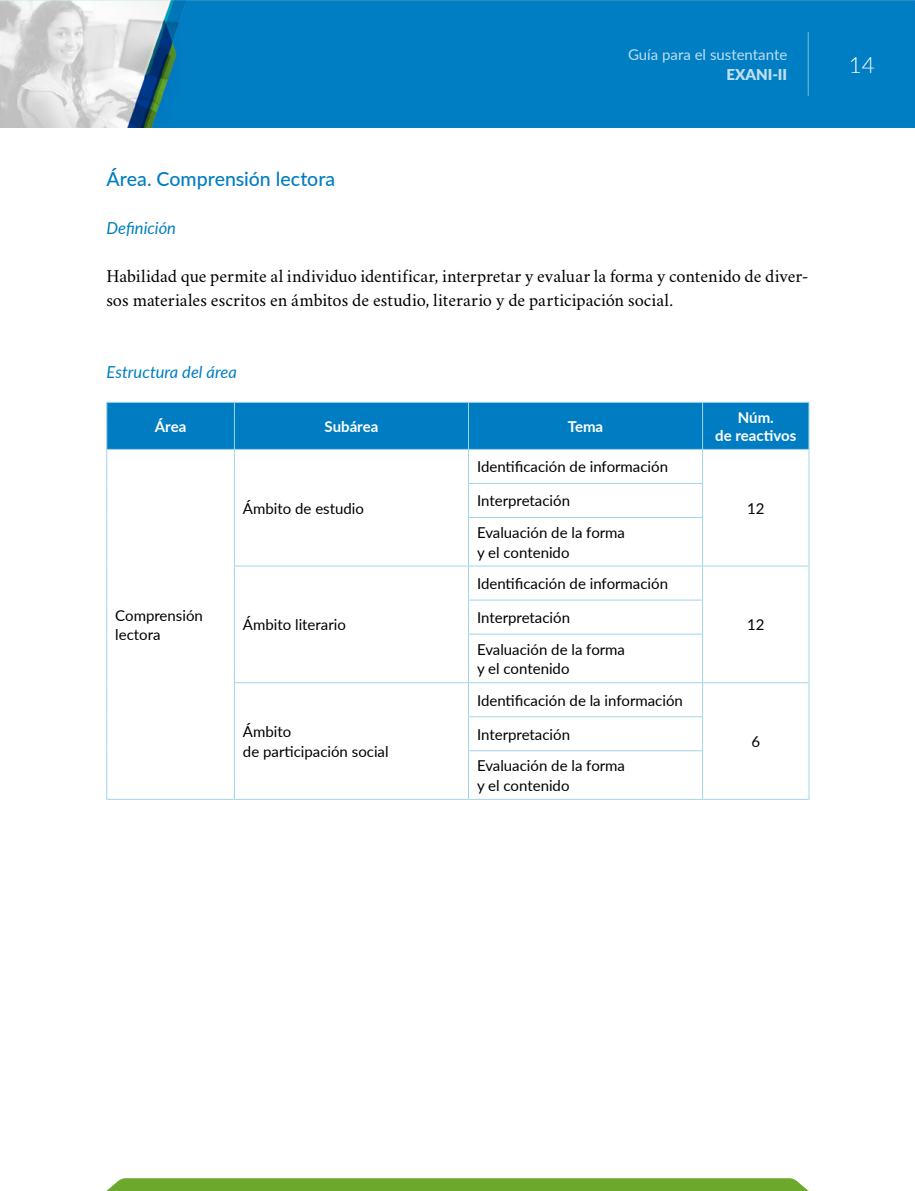
<style>
.page{position:relative;width:915px;height:1191px;background:#fff}
.page>*{position:absolute;margin:0;border:0;box-sizing:border-box;transform-origin:0 0}
.t1{font:300 22.5px "Lato";color:#fff}
.t2{font:500 19.5px "Lato";color:#007dc2}
.t3{font:18px/24px "Crimson";letter-spacing:-.005em;color:#000}
.t4{font:italic 16.5px "Lato";color:#007dc2}
.t5{font:15px/31.5px "Lato";color:#000}
.t6{font:700 15px/18px "Lato";color:#fff;text-align:center}
.t7{font:15px "Lato";color:#fff}
.t8{font:900 15px "Lato";color:#fff}
</style>
<div class="page">
<img style="left:0;top:0;width:914px;height:128px">
<hr style="left:807px;top:32px;width:1px;height:63px;background:#fff">
<svg style="left:106px;top:1178px;width:702px;height:13px;background:#70ab33"></svg>
<div style="left:107px;top:403px;width:701px;height:46px;background:#007dc2"></div>
<hr style="left:234px;top:403px;width:1px;height:46px;background:#a2d5ec">
<hr style="left:468px;top:403px;width:1px;height:46px;background:#a2d5ec">
<hr style="left:702px;top:403px;width:1px;height:46px;background:#a2d5ec">
<hr style="left:234px;top:450px;width:1px;height:33px;background:#a2d5ec">
<hr style="left:468px;top:450px;width:1px;height:33px;background:#a2d5ec">
<hr style="left:702px;top:450px;width:1px;height:33px;background:#a2d5ec">
<hr style="left:234px;top:483px;width:1px;height:34px;background:#a2d5ec">
<hr style="left:468px;top:483px;width:234px;height:1px;background:#a2d5ec">
<hr style="left:468px;top:484px;width:1px;height:33px;background:#a2d5ec">
<hr style="left:702px;top:484px;width:1px;height:33px;background:#a2d5ec">
<hr style="left:234px;top:517px;width:1px;height:48px;background:#a2d5ec">
<hr style="left:468px;top:517px;width:234px;height:1px;background:#a2d5ec">
<hr style="left:468px;top:518px;width:1px;height:47px;background:#a2d5ec">
<hr style="left:702px;top:518px;width:1px;height:47px;background:#a2d5ec">
<hr style="left:234px;top:565px;width:234px;height:1px;background:#a2d5ec">
<hr style="left:234px;top:566px;width:1px;height:34px;background:#a2d5ec">
<hr style="left:468px;top:565px;width:234px;height:1px;background:#a2d5ec">
<hr style="left:468px;top:566px;width:1px;height:33px;background:#a2d5ec">
<hr style="left:702px;top:565px;width:107px;height:1px;background:#a2d5ec">
<hr style="left:702px;top:566px;width:1px;height:33px;background:#a2d5ec">
<hr style="left:234px;top:600px;width:1px;height:34px;background:#a2d5ec">
<hr style="left:468px;top:599px;width:234px;height:1px;background:#a2d5ec">
<hr style="left:468px;top:600px;width:1px;height:34px;background:#a2d5ec">
<hr style="left:702px;top:600px;width:1px;height:34px;background:#a2d5ec">
<hr style="left:234px;top:634px;width:1px;height:48px;background:#a2d5ec">
<hr style="left:468px;top:634px;width:234px;height:1px;background:#a2d5ec">
<hr style="left:468px;top:634px;width:1px;height:48px;background:#a2d5ec">
<hr style="left:702px;top:634px;width:1px;height:48px;background:#a2d5ec">
<hr style="left:234px;top:682px;width:234px;height:1px;background:#a2d5ec">
<hr style="left:234px;top:683px;width:1px;height:33px;background:#a2d5ec">
<hr style="left:468px;top:682px;width:234px;height:1px;background:#a2d5ec">
<hr style="left:468px;top:683px;width:1px;height:33px;background:#a2d5ec">
<hr style="left:702px;top:682px;width:107px;height:1px;background:#a2d5ec">
<hr style="left:702px;top:683px;width:1px;height:33px;background:#a2d5ec">
<hr style="left:234px;top:716px;width:1px;height:34px;background:#a2d5ec">
<hr style="left:468px;top:716px;width:234px;height:1px;background:#a2d5ec">
<hr style="left:468px;top:717px;width:1px;height:33px;background:#a2d5ec">
<hr style="left:702px;top:717px;width:1px;height:33px;background:#a2d5ec">
<hr style="left:234px;top:750px;width:1px;height:49px;background:#a2d5ec">
<hr style="left:468px;top:750px;width:234px;height:1px;background:#a2d5ec">
<hr style="left:468px;top:751px;width:1px;height:48px;background:#a2d5ec">
<hr style="left:702px;top:751px;width:1px;height:48px;background:#a2d5ec">
<hr style="left:106px;top:402px;width:128px;height:1px;background:#a2d5ec">
<hr style="left:106px;top:403px;width:1px;height:46px;background:#a2d5ec">
<hr style="left:234px;top:402px;width:234px;height:1px;background:#a2d5ec">
<hr style="left:468px;top:402px;width:234px;height:1px;background:#a2d5ec">
<hr style="left:702px;top:402px;width:107px;height:1px;background:#a2d5ec">
<hr style="left:808px;top:403px;width:1px;height:46px;background:#a2d5ec">
<hr style="left:106px;top:449px;width:128px;height:1px;background:#a2d5ec">
<hr style="left:234px;top:449px;width:234px;height:1px;background:#a2d5ec">
<hr style="left:468px;top:449px;width:234px;height:1px;background:#a2d5ec">
<hr style="left:702px;top:449px;width:107px;height:1px;background:#a2d5ec">
<hr style="left:106px;top:450px;width:1px;height:33px;background:#a2d5ec">
<hr style="left:808px;top:450px;width:1px;height:33px;background:#a2d5ec">
<hr style="left:106px;top:483px;width:1px;height:34px;background:#a2d5ec">
<hr style="left:808px;top:483px;width:1px;height:34px;background:#a2d5ec">
<hr style="left:106px;top:517px;width:1px;height:49px;background:#a2d5ec">
<hr style="left:808px;top:517px;width:1px;height:48px;background:#a2d5ec">
<hr style="left:106px;top:566px;width:1px;height:34px;background:#a2d5ec">
<hr style="left:808px;top:566px;width:1px;height:34px;background:#a2d5ec">
<hr style="left:106px;top:600px;width:1px;height:34px;background:#a2d5ec">
<hr style="left:808px;top:600px;width:1px;height:34px;background:#a2d5ec">
<hr style="left:106px;top:634px;width:1px;height:48px;background:#a2d5ec">
<hr style="left:808px;top:634px;width:1px;height:48px;background:#a2d5ec">
<hr style="left:106px;top:682px;width:1px;height:34px;background:#a2d5ec">
<hr style="left:808px;top:683px;width:1px;height:33px;background:#a2d5ec">
<hr style="left:106px;top:716px;width:1px;height:34px;background:#a2d5ec">
<hr style="left:808px;top:716px;width:1px;height:34px;background:#a2d5ec">
<hr style="left:106px;top:750px;width:1px;height:49px;background:#a2d5ec">
<hr style="left:808px;top:750px;width:1px;height:49px;background:#a2d5ec">
<hr style="left:106px;top:799px;width:128px;height:1px;background:#a2d5ec">
<hr style="left:234px;top:799px;width:234px;height:1px;background:#a2d5ec">
<hr style="left:468px;top:799px;width:234px;height:1px;background:#a2d5ec">
<hr style="left:702px;top:799px;width:107px;height:1px;background:#a2d5ec">
<p class="t7" style="left:627px;top:44px;width:161px">Guía para el sustentante</p>
<p class="t8" style="left:726px;top:63px;width:62px">EXANI-II</p>
<h2 class="t2" style="left:106px;top:165px;width:230px">Área. Comprensión lectora</h2>
<p class="t4" style="left:106px;top:216px;width:71px">Definición</p>
<p class="t3" style="left:106px;top:263px;width:703px">Habilidad que permite al individuo identificar, interpretar y evaluar la forma y contenido de diver&shy;sos materiales escritos en ámbitos de estudio, literario y de participación social.</p>
<p class="t4" style="left:106px;top:360px;width:132px">Estructura del área</p>
<p class="t6" style="left:155px;top:417px;width:33px">Área</p>
<p class="t6" style="left:324px;top:417px;width:55px">Subárea</p>
<p class="t6" style="left:567px;top:417px;width:37px">Tema</p>
<p class="t6" style="left:715px;top:408px;width:82px">Núm.<br>de reactivos</p>
<p class="t5" style="left:115px;top:605px;width:89px;line-height:19.5px">Comprensión lectora</p>
<p class="t5" style="left:243px;top:492px;width:122px">Ámbito de estudio</p>
<p class="t5" style="left:243px;top:608px;width:104px">Ámbito literario</p>
<p class="t5" style="left:243px;top:721px;width:147px;line-height:19.5px">Ámbito<br>de participación social</p>
<p class="t5" style="left:477px;top:450px;width:192px">Identificación de información</p>
<p class="t5" style="left:477px;top:484px;width:149px">Interpretación<br>Evaluación de la forma</p>
<p class="t5" style="left:477px;top:536px;width:94px">y el contenido</p>
<p class="t5" style="left:477px;top:567px;width:192px">Identificación de información</p>
<p class="t5" style="left:477px;top:601px;width:149px">Interpretación<br>Evaluación de la forma</p>
<p class="t5" style="left:477px;top:652px;width:94px">y el contenido</p>
<p class="t5" style="left:477px;top:684px;width:207px">Identificación de la información</p>
<p class="t5" style="left:477px;top:718px;width:149px">Interpretación<br>Evaluación de la forma</p>
<p class="t5" style="left:477px;top:769px;width:94px">y el contenido</p>
<p class="t5" style="left:746px;top:492px;width:19px">12</p>
<p class="t5" style="left:746px;top:608px;width:19px">12</p>
<p class="t5" style="left:751px;top:725px;width:10px">6</p>
<h1 class="t1" style="left:848px;top:49px;width:28px">14</h1>
</div>
